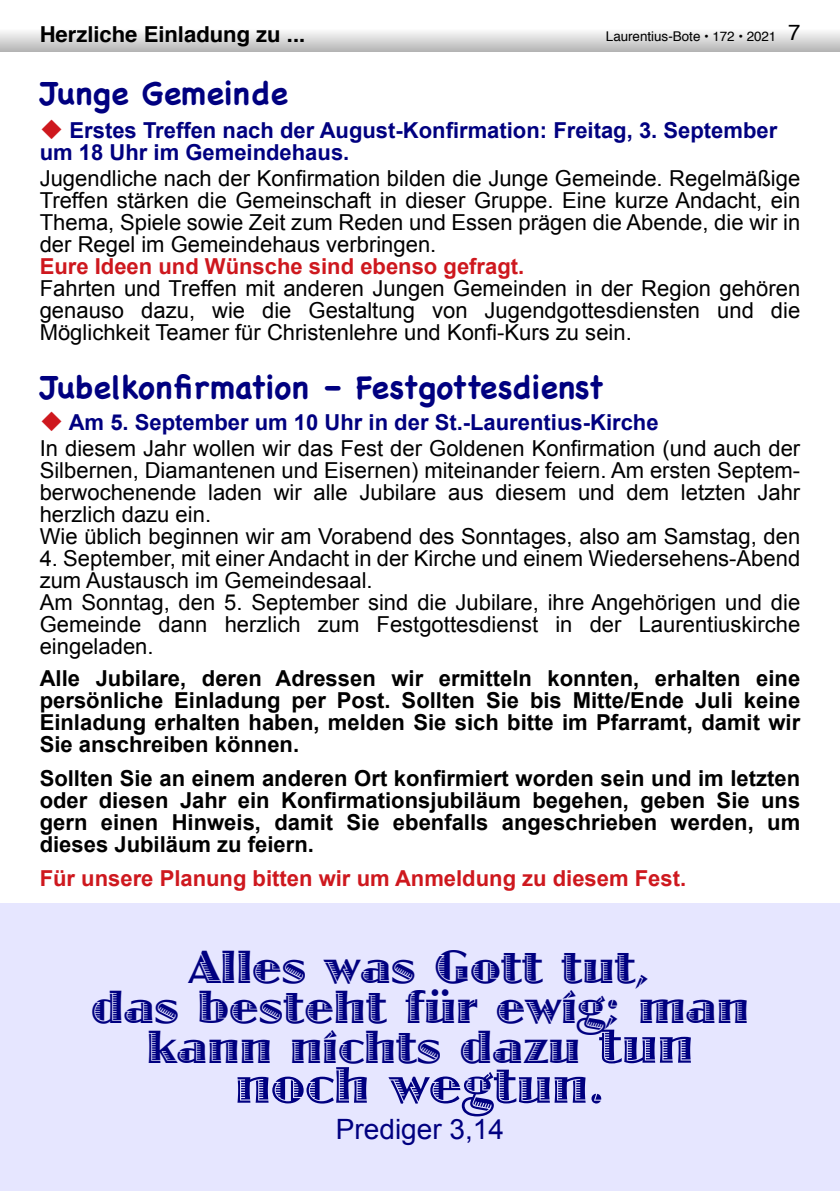
<style>
.page{position:relative;width:840px;height:1191px;background:#fff}
.page>*{position:absolute;margin:0;border:0;box-sizing:border-box;transform-origin:0 0}
.t1{font:53.4px "Jazz Let Plain";color:#000080}
.t2{font:48px/40px "Jazz Let Plain";color:#000080;text-align:center}
.t3{font:700 32px "Chalkboard";color:#000080}
.t4{font:28px "Arial";color:#000080}
.t5{font:22px/22px "Arial";color:#000}
.t6{font:700 22px/22px "Arial";color:#000;text-align:justify}
.t7{font:700 22px "Arial";color:#ce181e}
.t8{font:700 22px/22px "Arial";color:#000080}
.t9{font:700 22px "Helvetica";color:#000}
.t10{font:13.4px "Helvetica";letter-spacing:-.005em;color:#000}
.s1{font-size:22px}
.s2{color:#ce181e}
.s3{font-weight:700;color:#000080}
.s4{font-size:53.4px}
</style>
<div class="page">
<div style="left:0;top:23px;width:839px;height:28px;background:linear-gradient(to bottom,#fff,#bcbcbc)"></div>
<div style="left:0;top:904px;width:839px;height:287px;background:#e6e6ff"></div>
<p class="t9" style="left:40px;top:25px;width:267px">Herzliche Einladung zu ...</p>
<p class="t10" style="left:605px;top:31px;width:196px">Laurentius-Bote • 172 • 2021 <span class="s1">7</span></p>
<h3 class="t3" style="left:40px;top:72px;width:250px">Junge Gemeinde</h3>
<p class="t8" style="left:40px;top:121px;width:738px"><span class="s2">◆</span> Erstes Treffen nach der August-Konfirmation: Freitag, 3. September um 18 Uhr im Gemeindehaus.</p>
<p class="t5" style="left:40px;top:169px;width:761px;text-align:justify">Jugendliche nach der Konfirmation bilden die Junge Gemeinde. Regelmäßige Treffen stärken die Gemeinschaft in dieser Gruppe. Eine kurze Andacht, ein Thema, Spiele sowie Zeit zum Reden und Essen prägen die Abende, die wir in der Regel im Gemeindehaus verbringen.</p>
<p class="t7" style="left:40px;top:258px;width:486px">Eure Ideen und Wünsche sind ebenso gefragt.</p>
<p class="t5" style="left:40px;top:279px;width:761px;text-align:justify">Fahrten und Treffen mit anderen Jungen Gemeinden in der Region gehören genauso dazu, wie die Gestaltung von Jugendgottesdiensten und die Möglichkeit Teamer für Christenlehre und Konfi-Kurs zu sein.</p>
<h3 class="t3" style="left:40px;top:366px;width:565px">Jubelkonfirmation – Festgottesdienst</h3>
<p class="t5" style="left:40px;top:411px;width:761px;line-height:26px"><span class="s2">◆</span> <span class="s3">Am 5. September um 10 Uhr in der St.-Laurentius-Kirche<br></span>In diesem Jahr wollen wir das Fest der Goldenen Konfirmation (und auch der</p>
<p class="t5" style="left:40px;top:461px;width:761px">Silbernen, Diamantenen und Eisernen) miteinander feiern. Am ersten Septem&shy;berwochenende laden wir alle Jubilare aus diesem und dem letzten Jahr herzlich dazu ein.<br>Wie üblich beginnen wir am Vorabend des Sonntages, also am Samstag, den</p>
<p class="t5" style="left:40px;top:549px;width:761px">4. September, mit einer Andacht in der Kirche und einem Wiedersehens-Abend zum Austausch im Gemeindesaal.<br>Am Sonntag, den 5. September sind die Jubilare, ihre Angehörigen und die Gemeinde dann herzlich zum Festgottesdienst in der Laurentiuskirche eingeladen.</p>
<p class="t6" style="left:40px;top:669px;width:761px">Alle Jubilare, deren Adressen wir ermitteln konnten, erhalten eine persönliche Einladung per Post. Sollten Sie bis Mitte/Ende Juli keine Einladung erhalten haben, melden Sie sich bitte im Pfarramt, damit wir Sie anschreiben können.</p>
<p class="t6" style="left:40px;top:769px;width:761px">Sollten Sie an einem anderen Ort konfirmiert worden sein und im letzten oder diesen Jahr ein Konfirmationsjubiläum begehen, geben Sie uns gern einen Hinweis, damit Sie ebenfalls angeschrieben werden, um dieses Jubiläum zu feiern.</p>
<p class="t7" style="left:40px;top:870px;width:647px">Für unsere Planung bitten wir um Anmeldung zu diesem Fest.</p>
<h2 class="t2" style="left:91px;top:958px;width:659px">Alles was Gott tut,<br>das besteht für ewig; man kann nichts dazu <span class="s4">tun</span></h2>
<h1 class="t1" style="left:235px;top:1066px;width:371px">noch wegtun.</h1>
<p class="t4" style="left:335px;top:1119px;width:170px">Prediger 3,14</p>
</div>
